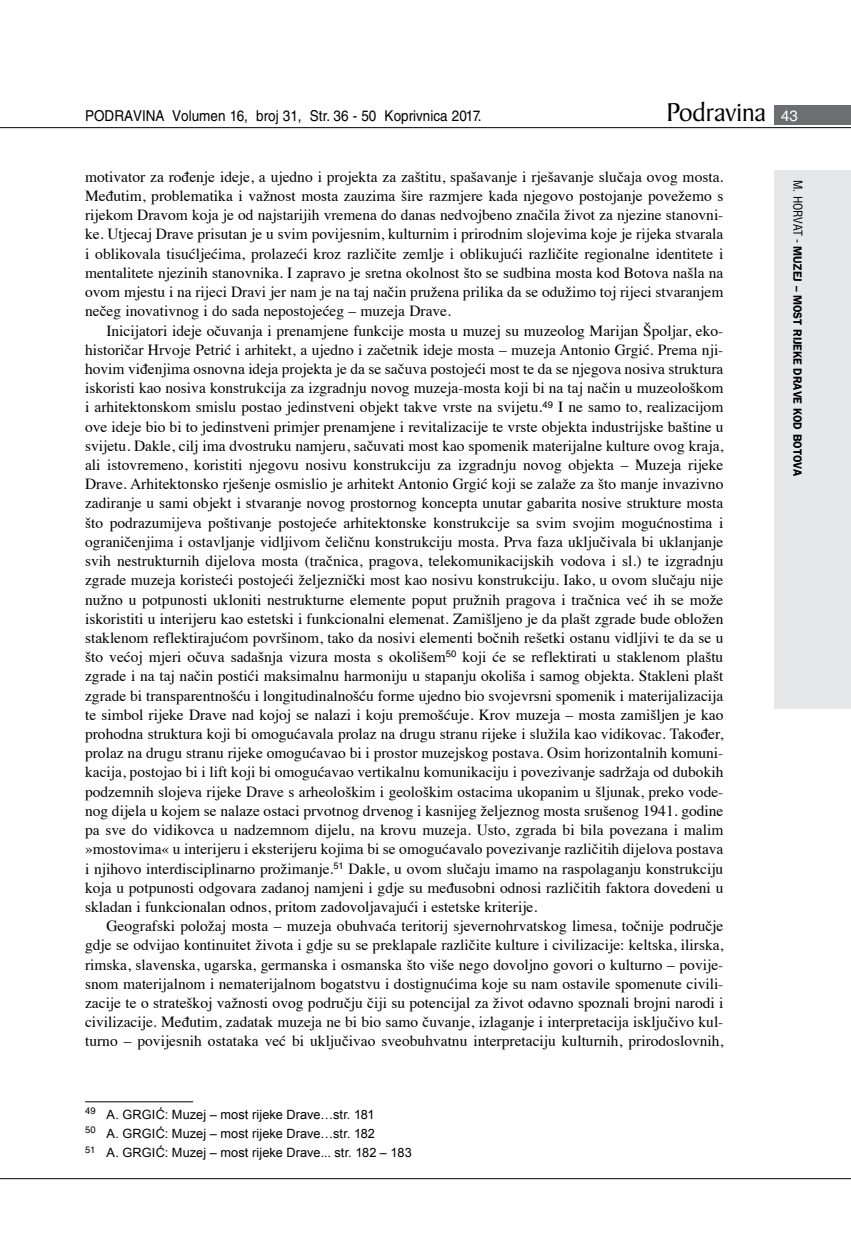
<style>
.page{position:relative;width:851px;height:1234px;background:#fff}
.page>*{position:absolute;margin:0;border:0;box-sizing:border-box;transform-origin:0 0}
.t1{font:27.6px "Baker Signet BT";color:#000}
.t2{font:15.45px/19.2px "Times";color:#000;text-align:justify}
.t3{font:15px "Helvetica LT Skin 29";color:#000;scale:.9 1}
.t4{font:12.75px/19.2px "Arial";letter-spacing:.01em;color:#000}
.t5{font:600 12px "ITC Franklin Gothic Skin 29";letter-spacing:-.005em;color:#000;scale:.95 1}
.s1{font-family:"Helvetica LT Skin 29";font-size:15px;color:#fff}
.s2{font-family:"Helvetica LT Skin 29";font-weight:400;font-stretch:condensed}
</style>
<div class="page">
<div style="left:774px;top:170px;width:76px;height:538px;background:#e6e7e8"></div>
<div style="left:774px;top:105px;width:76px;height:19px;background:#6d6e71"></div>
<hr style="left:0;top:127px;width:850px;height:1px;background:#000">
<hr style="left:0;top:1177px;width:850px;height:1px;background:#000">
<hr style="left:85px;top:1101px;width:108px;height:1px;background:#000">
<p class="t3" style="left:85px;top:107px;width:442px">PODRAVINA Volumen 16, broj 31, Str. 36 - 50 Koprivnica 2017.</p>
<h1 class="t1" style="left:666px;top:95px;width:133px">Podravina <span class="s1">43</span></h1>
<p class="t2" style="left:85px;top:166px;width:639px">motivator za rođenje ideje, a ujedno i projekta za zaštitu, spašavanje i rješavanje slučaja ovog mosta.<br>Međutim, problematika i važnost mosta zauzima šire razmjere kada njegovo postojanje povežemo s rijekom Dravom koja je od najstarijih vremena do danas nedvojbeno značila život za njezine stanovni&shy;ke. Utjecaj Drave prisutan je u svim povijesnim, kulturnim i prirodnim slojevima koje je rijeka stvarala i oblikovala tisućljećima, prolazeći kroz različite zemlje i oblikujući različite regionalne identitete i mentalitete njezinih stanovnika. I zapravo je sretna okolnost što se sudbina mosta kod Botova našla na ovom mjestu i na rijeci Dravi jer nam je na taj način pružena prilika da se odužimo toj rijeci stvaranjem nečeg inovativnog i do sada nepostojećeg – muzeja Drave.</p>
<p class="t2" style="left:85px;top:319px;width:639px;text-indent:21px">Inicijatori ideje očuvanja i prenamjene funkcije mosta u muzej su muzeolog Marijan Špoljar, eko&shy;historičar Hrvoje Petrić i arhitekt, a ujedno i začetnik ideje mosta – muzeja Antonio Grgić. Prema nji&shy;hovim viđenjima osnovna ideja projekta je da se sačuva postojeći most te da se njegova nosiva struktura iskoristi kao nosiva konstrukcija za izgradnju novog muzeja-mosta koji bi na taj način u muzeološkom i arhitektonskom smislu postao jedinstveni objekt takve vrste na svijetu.<sup>49</sup> I ne samo to, realizacijom ove ideje bio bi to jedinstveni primjer prenamjene i revitalizacije te vrste objekta industrijske baštine u svijetu. Dakle, cilj ima dvostruku namjeru, sačuvati most kao spomenik materijalne kulture ovog kraja, ali istovremeno, koristiti njegovu nosivu konstrukciju za izgradnju novog objekta – Muzeja rijeke Drave. Arhitektonsko rješenje osmislio je arhitekt Antonio Grgić koji se zalaže za što manje invazivno zadiranje u sami objekt i stvaranje novog prostornog koncepta unutar gabarita nosive strukture mosta što podrazumijeva poštivanje postojeće arhitektonske konstrukcije sa svim svojim mogućnostima i ograničenjima i ostavljanje vidljivom čeličnu konstrukciju mosta. Prva faza uključivala bi uklanjanje svih nestrukturnih dijelova mosta (tračnica, pragova, telekomunikacijskih vodova i sl.) te izgradnju zgrade muzeja koristeći postojeći željeznički most kao nosivu konstrukciju. Iako, u ovom slučaju nije nužno u potpunosti ukloniti nestrukturne elemente poput pružnih pragova i tračnica već ih se može iskoristiti u interijeru kao estetski i funkcionalni elemenat. Zamišljeno je da plašt zgrade bude obložen staklenom reflektirajućom površinom, tako da nosivi elementi bočnih rešetki ostanu vidljivi te da se u što većoj mjeri očuva sadašnja vizura mosta s okolišem<sup>50</sup> koji će se reflektirati u staklenom plaštu zgrade i na taj način postići maksimalnu harmoniju u stapanju okoliša i samog objekta. Stakleni plašt zgrade bi transparentnošću i longitudinalnošću forme ujedno bio svojevrsni spomenik i materijalizacija te simbol rijeke Drave nad kojoj se nalazi i koju premošćuje. Krov muzeja – mosta zamišljen je kao prohodna struktura koji bi omogućavala prolaz na drugu stranu rijeke i služila kao vidikovac. Također, prolaz na drugu stranu rijeke omogućavao bi i prostor muzejskog postava. Osim horizontalnih komuni&shy;kacija, postojao bi i lift koji bi omogućavao vertikalnu komunikaciju i povezivanje sadržaja od dubokih podzemnih slojeva rijeke Drave s arheološkim i geološkim ostacima ukopanim u šljunak, preko vode&shy;nog dijela u kojem se nalaze ostaci prvotnog drvenog i kasnijeg željeznog mosta srušenog 1941. godine pa sve do vidikovca u nadzemnom dijelu, na krovu muzeja. Usto, zgrada bi bila povezana i malim »mostovima« u interijeru i eksterijeru kojima bi se omogućavalo povezivanje različitih dijelova postava i njihovo interdisciplinarno prožimanje.<sup>51</sup> Dakle, u ovom slučaju imamo na raspolaganju konstrukciju koja u potpunosti odgovara zadanoj namjeni i gdje su međusobni odnosi različitih faktora dovedeni u skladan i funkcionalan odnos, pritom zadovoljavajući i estetske kriterije.</p>
<p class="t2" style="left:85px;top:914px;width:639px;text-indent:21px">Geografski položaj mosta – muzeja obuhvaća teritorij sjevernohrvatskog limesa, točnije područje gdje se odvijao kontinuitet života i gdje su se preklapale različite kulture i civilizacije: keltska, ilirska, rimska, slavenska, ugarska, germanska i osmanska što više nego dovoljno govori o kulturno – povije&shy;snom materijalnom i nematerijalnom bogatstvu i dostignućima koje su nam ostavile spomenute civili&shy;zacije te o strateškoj važnosti ovog području čiji su potencijal za život odavno spoznali brojni narodi i civilizacije. Međutim, zadatak muzeja ne bi bio samo čuvanje, izlaganje i interpretacija isključivo kul&shy;turno – povijesnih ostataka već bi uključivao sveobuhvatnu interpretaciju kulturnih, prirodoslovnih,</p>
<p class="t4" style="left:85px;top:1104px;width:328px"><sup>49</sup> A. GRGIĆ: Muzej – most rijeke Drave…str. 181<br><sup>50</sup> A. GRGIĆ: Muzej – most rijeke Drave…str. 182<br><sup>51</sup> A. GRGIĆ: Muzej – most rijeke Drave... str. 182 – 183</p>
<p class="t5" style="left:804px;top:180px;width:313px;rotate:90deg"><span class="s2">M. HORVAT -</span> MUZEJ – MOST RIJEKE DRAVE KOD BOTOVA</p>
</div>
